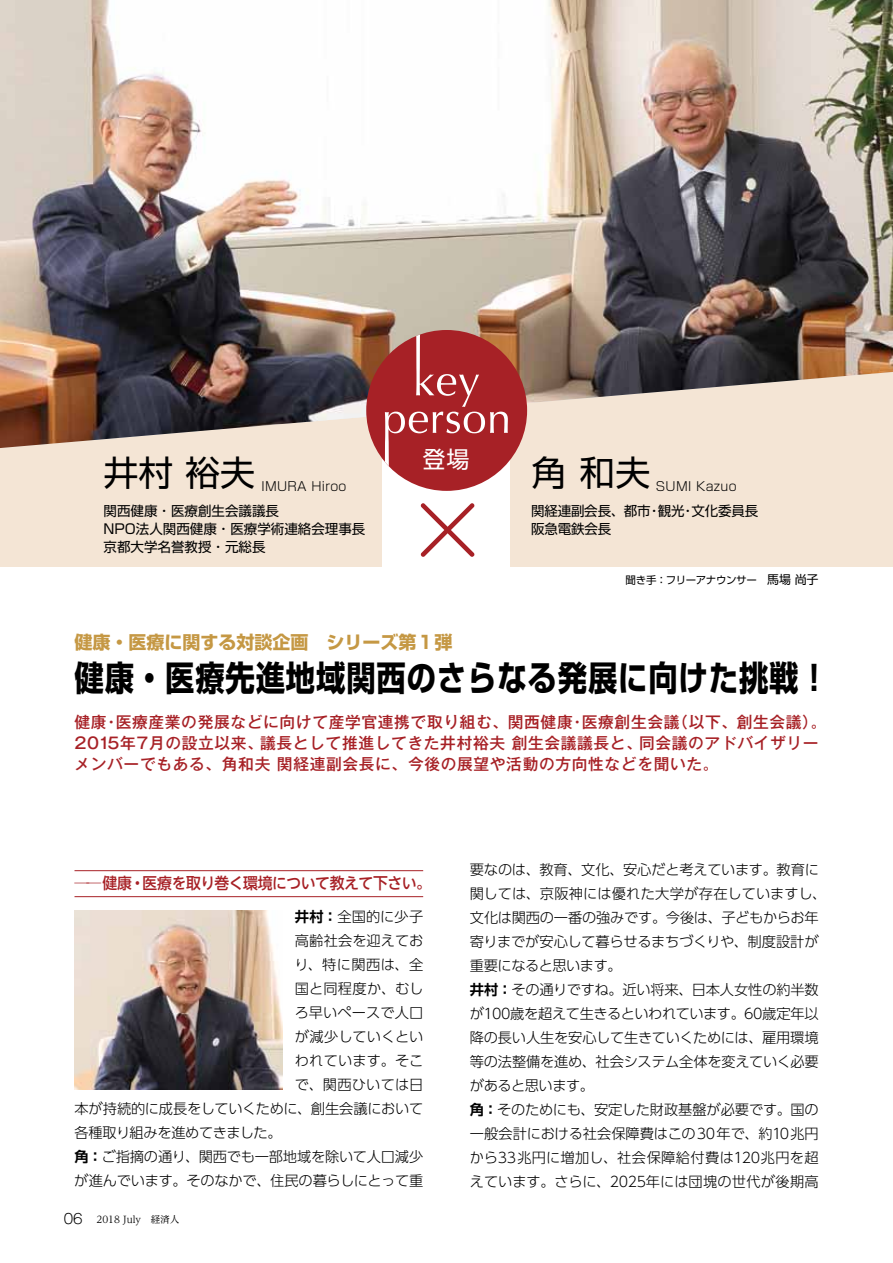
<style>
.page{position:relative;width:893px;height:1263px;background:#fff}
.page>*{position:absolute;margin:0;border:0;box-sizing:border-box;transform-origin:0 0}
.t1{font:34.95px "Shin Go Pro";color:#000}
.t2{font:700 34.5px "Shin Go Pro";letter-spacing:.03em;color:#000;scale:.85 1}
.t3{font:23.1px "UD Shin Go NT Pr 6 N";color:#fff}
.t4{font:700 18px "Shin Go Pro";color:#c59844}
.t5{font:500 15.75px/21px "Gothic MB101 Pro";letter-spacing:.04em;color:#a72126}
.t6{font:500 15.75px "UD Shin Go NT Pro";letter-spacing:-.025em;color:#a72126;scale:.94 1}
.t7{font:300 14.25px/24px "UD Shin Go Pro";letter-spacing:-.015em;color:#000}
.t8{font:300 14.25px "UD Shin Go Pro";letter-spacing:.01em;color:#000}
.t9{font:300 14.25px "UD Shin Go Pro";letter-spacing:-.035em;color:#000}
.t10{font:300 14.25px "UD Shin Go Pro";letter-spacing:.005em;color:#000}
.t11{font:300 14.25px "UD Shin Go Pro";letter-spacing:.015em;color:#000}
.t12{font:13.5px/18px "Shin Go Pro";color:#000}
.t13{font:300 12.45px "Shin Go Pro";letter-spacing:.025em;color:#000}
.t14{font:10.5px "UD Shin Go Pro";letter-spacing:-.035em;color:#000}
.t15{font:9.6px "UD Reimin Pro";color:#000}
.s1{font-size:12px}
.s2{font-family:"UD Shin Go Pro De";font-weight:700}
.s3{font-family:"Gothic MB101 Pro";font-weight:300;font-size:13.8px}
</style>
<div class="page">
<hr style="left:75px;top:870px;width:348px;height:1px;background:#a72126">
<hr style="left:75px;top:896px;width:348px;height:1px;background:#a72126">
<div style="left:0;top:335px;width:893px;height:232px;background:#f4e5d5"></div>
<div style="left:382px;top:367px;width:128px;height:200px;background:#fff"></div>
<img style="left:0;top:0;width:893px;height:448px">
<svg style="left:421px;top:503px;width:53px;height:54px"></svg>
<div style="left:366px;top:330px;width:161px;height:161px;background:#a72126;border-radius:50%"></div>
<svg style="left:385px;top:334px;width:123px;height:132px"></svg>
<img style="left:75px;top:911px;width:207px;height:179px">
<h1 class="t1" style="left:104px;top:444px;width:153px">井村 裕夫</h1>
<p class="t13" style="left:261px;top:476px;width:86px">IMURA Hiroo</p>
<h3 class="t3" style="left:423px;top:441px;width:49px">登場</h3>
<h1 class="t1" style="left:531px;top:444px;width:121px">角 和夫</h1>
<p class="t13" style="left:656px;top:476px;width:82px">SUMI Kazuo</p>
<p class="t12" style="left:104px;top:500px;width:263px">関西健康・医療創生会議議長<br>NPO法人関西健康・医療学術連絡会理事長京都大学名誉教授・元総長</p>
<p class="t12" style="left:531px;top:500px;width:229px">関経連副会長、都市・観光・文化委員長阪急電鉄会長</p>
<p class="t14" style="left:626px;top:571px;width:194px">聞き手：フリーアナウンサー　<span class="s1">馬場 尚子</span></p>
<p class="t4" style="left:75px;top:628px;width:379px">健康・医療に関する対談企画　シリーズ第１弾</p>
<h2 class="t2" style="left:75px;top:650px;width:889px">健康・医療先進地域関西のさらなる発展に向けた挑戦！</h2>
<p class="t5" style="left:75px;top:709px;width:753px">健康・医療産業の発展などに向けて産学官連携で取り組む、関西健康・医療創生会議（以下、創生会議）。<br>2015年7月の設立以来、議長として推進してきた井村裕夫 創生会議議長と、同会議のアドバイザリーメンバーでもある、角和夫 関経連副会長に、今後の展望や活動の方向性などを聞いた。</p>
<p class="t6" style="left:75px;top:871px;width:381px"><span class="s2">──</span>健康・医療を取り巻く環境について教えて下さい。</p>
<p class="t7" style="left:295px;top:904px;width:130px"><span class="s2">井村：</span>全国的に少子</p>
<p class="t7" style="left:295px;top:928px;width:130px">高齢社会を迎えてお</p>
<p class="t7" style="left:294px;top:952px;width:130px">り、特に関西は、全</p>
<p class="t8" style="left:295px;top:977px;width:130px">国と同程度か、むし</p>
<p class="t10" style="left:295px;top:1001px;width:130px">ろ早いペースで人口</p>
<p class="t7" style="left:295px;top:1024px;width:130px">が減少していくとい</p>
<p class="t8" style="left:295px;top:1049px;width:130px">われています。そこ</p>
<p class="t11" style="left:295px;top:1073px;width:130px">で、関西ひいては日</p>
<p class="t7" style="left:74px;top:1096px;width:350px">本が持続的に成長をしていくために、創生会議において</p>
<p class="t9" style="left:74px;top:1121px;width:209px">各種取り組みを進めてきました。</p>
<p class="t7" style="left:74px;top:1144px;width:350px"><span class="s2">角：</span>ご指摘の通り、関西でも一部地域を除いて人口減少</p>
<p class="t7" style="left:74px;top:1168px;width:350px">が進んでいます。そのなかで、住民の暮らしにとって重</p>
<p class="t15" style="left:64px;top:1211px;width:117px"><span class="s3">06</span> 2018 July　経済人</p>
<p class="t7" style="left:470px;top:857px;width:358px">要なのは、教育、文化、安心だと考えています。教育に関しては、京阪神には優れた大学が存在していますし、文化は関西の一番の強みです。今後は、子どもからお年寄りまでが安心して暮らせるまちづくりや、制度設計が重要になると思います。<br><span class="s2">井村：</span>その通りですね。近い将来、日本人女性の約半数が100歳を超えて生きるといわれています。60歳定年以降の長い人生を安心して生きていくためには、雇用環境等の法整備を進め、社会システム全体を変えていく必要があると思います。<br><span class="s2">角：</span>そのためにも、安定した財政基盤が必要です。国の一般会計における社会保障費はこの30年で、約10兆円から33兆円に増加し、社会保障給付費は120兆円を超えています。さらに、2025年には団塊の世代が後期高</p>
</div>
